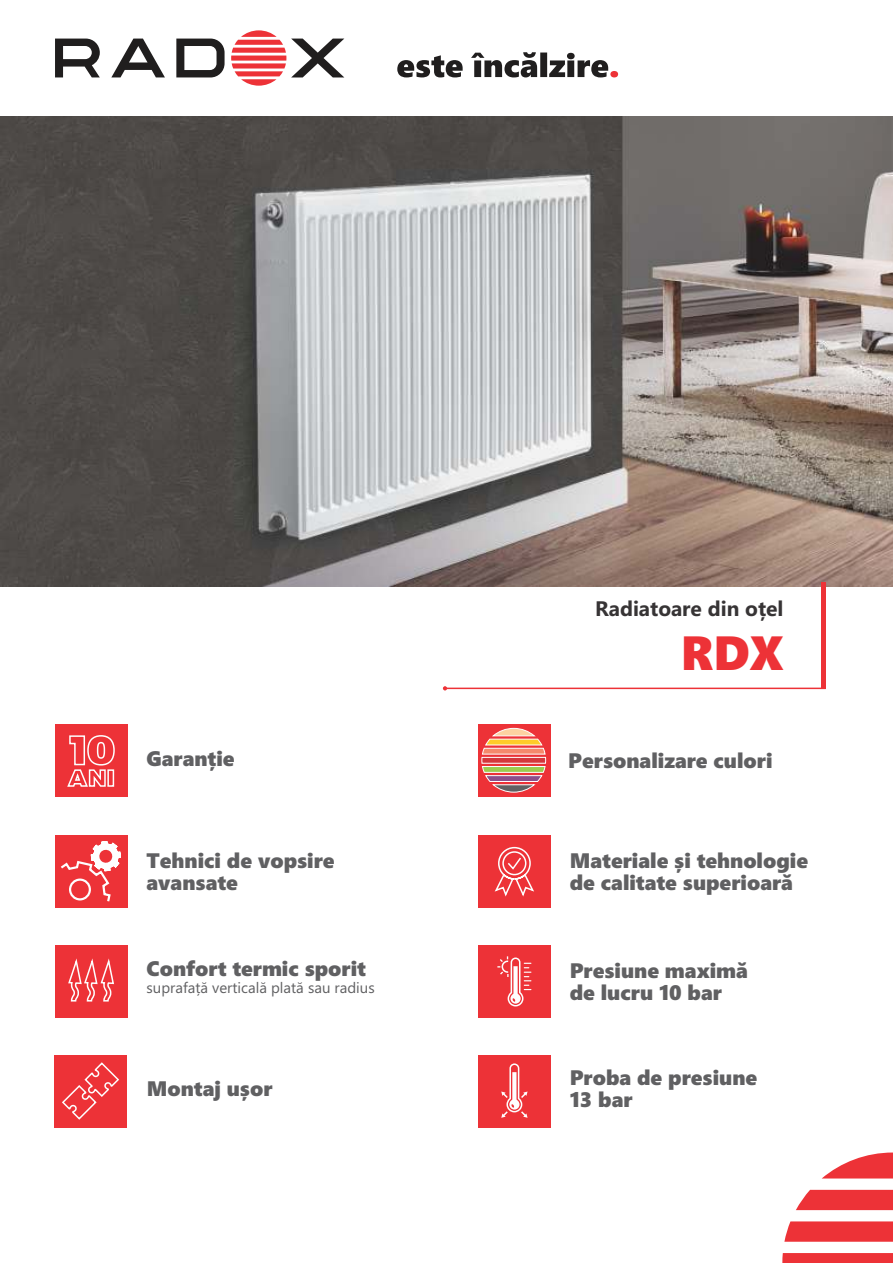
<style>
.page{position:relative;width:893px;height:1263px;background:#fff}
.page>*{position:absolute;margin:0;border:0;box-sizing:border-box;transform-origin:0 0}
.t1{font:48px "Segoe UI Black";color:#ed3237}
.t2{font:21px/22.4px "Segoe UI Black";color:#606062}
.t3{font:700 21px "Segoe UI";color:#373435}
.t4{font:15px "Segoe UI";color:#606062}
</style>
<div class="page">
<div style="left:54px;top:1055px;width:73px;height:72px;background:#ed3237"></div>
<svg style="left:782px;top:1152px;width:111px;height:111px"></svg>
<svg style="left:62px;top:1062px;width:57px;height:58px"></svg>
<svg style="left:55px;top:30px;width:289px;height:56px"></svg>
<svg style="left:397px;top:52px;width:221px;height:25px"></svg>
<div style="left:478px;top:1055px;width:73px;height:72px;background:#ed3237"></div>
<svg style="left:501px;top:1063px;width:27px;height:55px"></svg>
<div style="left:478px;top:945px;width:73px;height:72px;background:#ed3237"></div>
<svg style="left:497px;top:956px;width:34px;height:51px"></svg>
<div style="left:55px;top:945px;width:72px;height:72px;background:#ed3237"></div>
<svg style="left:68px;top:958px;width:46px;height:44px"></svg>
<div style="left:55px;top:835px;width:72px;height:72px;background:#ed3237"></div>
<div style="left:478px;top:835px;width:73px;height:72px;background:#ed3237"></div>
<svg style="left:494px;top:846px;width:40px;height:51px"></svg>
<img style="left:0;top:116px;width:893px;height:470px">
<div style="left:55px;top:725px;width:72px;height:72px;background:#ed3237"></div>
<svg style="left:67px;top:735px;width:48px;height:52px"></svg>
<div style="left:478px;top:725px;width:73px;height:72px;background:#ed3237"></div>
<svg style="left:481px;top:728px;width:65px;height:64px"></svg>
<hr style="left:445px;top:688px;width:381px;height:1px;background:#ed3237">
<svg style="left:443px;top:686px;width:4px;height:4px"></svg>
<div style="left:821px;top:582px;width:5px;height:106px;background:#ed3237"></div>
<svg style="left:61px;top:841px;width:60px;height:61px"></svg>
<p class="t3" style="left:595px;top:600px;width:190px">Radiatoare din oțel</p>
<h1 class="t1" style="left:681px;top:635px;width:104px">RDX</h1>
<p class="t2" style="left:147px;top:749px;width:90px">Garanție</p>
<p class="t2" style="left:568px;top:751px;width:206px">Personalizare culori</p>
<p class="t2" style="left:147px;top:851px;width:190px">Tehnici de vopsire avansate</p>
<p class="t2" style="left:570px;top:851px;width:240px">Materiale și tehnologie de calitate superioară</p>
<p class="t2" style="left:147px;top:959px;width:221px">Confort termic sporit</p>
<p class="t4" style="left:147px;top:982px;width:230px">suprafață verticală plată sau radius</p>
<p class="t2" style="left:570px;top:961px;width:180px">Presiune maximă de lucru 10 bar</p>
<p class="t2" style="left:147px;top:1079px;width:127px">Montaj ușor</p>
<p class="t2" style="left:570px;top:1068px;width:189px">Proba de presiune<br>13 bar</p>
</div>
